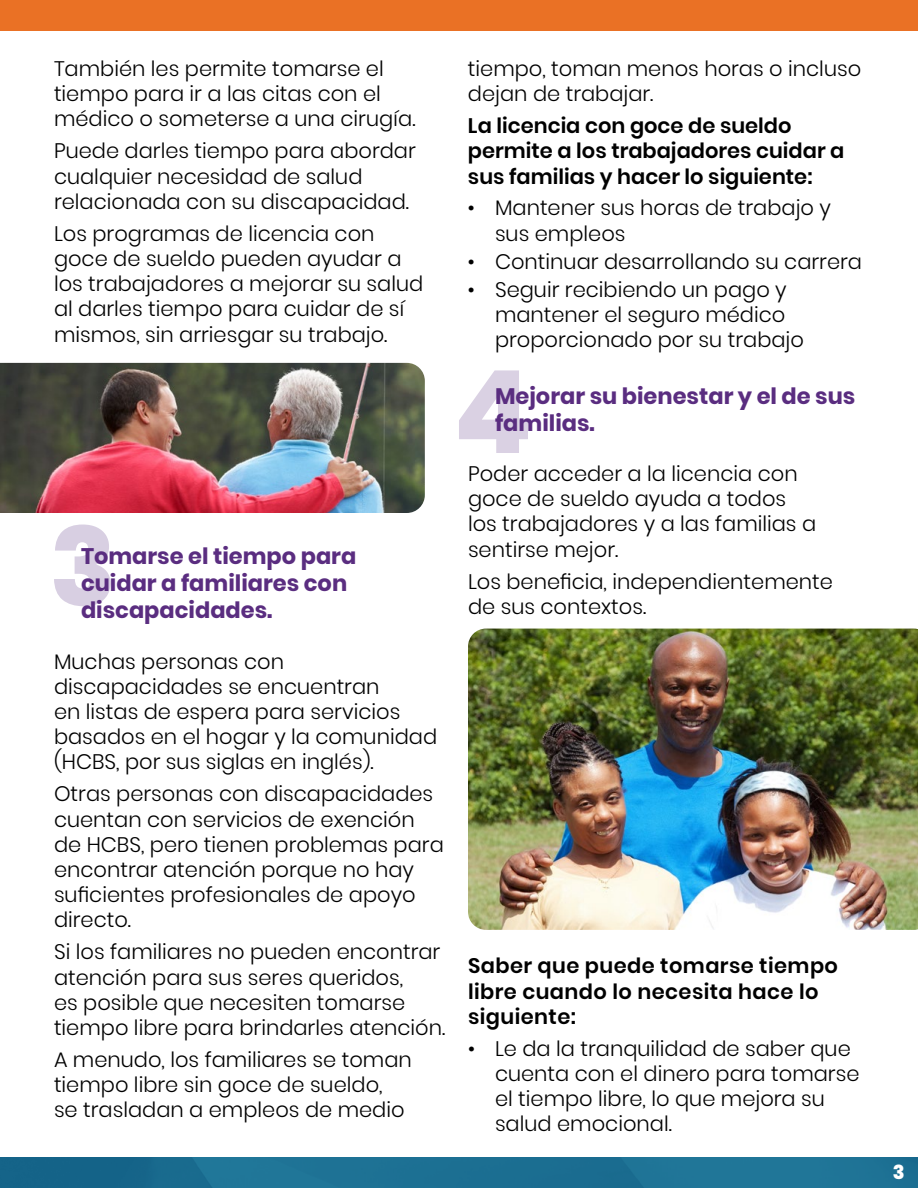
<style>
.page{position:relative;width:918px;height:1188px;background:#fff}
.page>*{position:absolute;margin:0;border:0;box-sizing:border-box;transform-origin:0 0}
.t1{font:700 22.5px/27px "Poppins";color:#5a2d80}
.t2{font:300 21px/25.2px "Poppins";color:#000}
.t3{font:600 21px/25.2px "Poppins";color:#000}
.t4{font:600 21px/25.2px "Poppins";letter-spacing:.02em;color:#000}
.t5{font:800 19.5px "Poppins";color:#fff}
</style>
<div class="page">
<svg style="left:459px;top:370px;width:69px;height:83px"></svg>
<svg style="left:54px;top:525px;width:56px;height:81px"></svg>
<img style="left:0;top:1158px;width:918px;height:30px">
<div style="left:0;top:0;width:918px;height:30px;background:#ea7125"></div>
<img style="left:0;top:363px;width:425px;height:150px">
<img style="left:468px;top:629px;width:450px;height:301px">
<p class="t2" style="left:54px;top:56px;width:363px">También les permite tomarse el tiempo para ir a las citas con el médico o someterse a una cirugía.</p>
<p class="t2" style="left:54px;top:139px;width:363px">Puede darles tiempo para abordar cualquier necesidad de salud relacionada con su discapacidad.</p>
<p class="t2" style="left:54px;top:221px;width:371px">Los programas de licencia con goce de sueldo pueden ayudar a los trabajadores a mejorar su salud al darles tiempo para cuidar de sí mismos, sin arriesgar su trabajo.</p>
<p class="t1" style="left:81px;top:543px;width:277px">Tomarse el tiempo para cuidar a familiares con discapacidades.</p>
<p class="t2" style="left:54px;top:649px;width:385px">Muchas personas con discapacidades se encuentran<br>en listas de espera para servicios basados en el hogar y la comunidad (HCBS, por sus siglas en inglés).</p>
<p class="t2" style="left:54px;top:782px;width:391px">Otras personas con discapacidades cuentan con servicios de exención de HCBS, pero tienen problemas para encontrar atención porque no hay suficientes profesionales de apoyo directo.</p>
<p class="t2" style="left:54px;top:940px;width:393px">Si los familiares no pueden encontrar atención para sus seres queridos,<br>es posible que necesiten tomarse tiempo libre para brindarles atención.</p>
<p class="t2" style="left:54px;top:1047px;width:359px">A menudo, los familiares se toman tiempo libre sin goce de sueldo,<br>se trasladan a empleos de medio</p>
<p class="t2" style="left:468px;top:56px;width:395px">tiempo, toman menos horas o incluso dejan de trabajar.</p>
<p class="t3" style="left:468px;top:113px;width:378px">La licencia con goce de sueldo permite a los trabajadores cuidar a sus familias y hacer lo siguiente:</p>
<p class="t2" style="left:495px;top:196px;width:338px;text-indent:-27px">• Mantener sus horas de trabajo y sus empleos</p>
<p class="t2" style="left:468px;top:249px;width:396px">• Continuar desarrollando su carrera</p>
<p class="t2" style="left:495px;top:277px;width:310px;text-indent:-27px">• Seguir recibiendo un pago y mantener el seguro médico proporcionado por su trabajo</p>
<p class="t1" style="left:495px;top:382px;width:362px">Mejorar su bienestar y el de sus familias.</p>
<p class="t2" style="left:468px;top:461px;width:350px">Poder acceder a la licencia con goce de sueldo ayuda a todos los trabajadores y a las familias a sentirse mejor.</p>
<p class="t2" style="left:468px;top:569px;width:367px">Los beneficia, independientemente de sus contextos.</p>
<p class="t4" style="left:468px;top:953px;width:372px">Saber que puede tomarse tiempo libre cuando lo necesita hace lo siguiente:</p>
<p class="t2" style="left:495px;top:1036px;width:366px;text-indent:-27px">• Le da la tranquilidad de saber que cuenta con el dinero para tomarse el tiempo libre, lo que mejora su salud emocional.</p>
<p class="t5" style="left:893px;top:1161px;width:13px">3</p>
</div>
